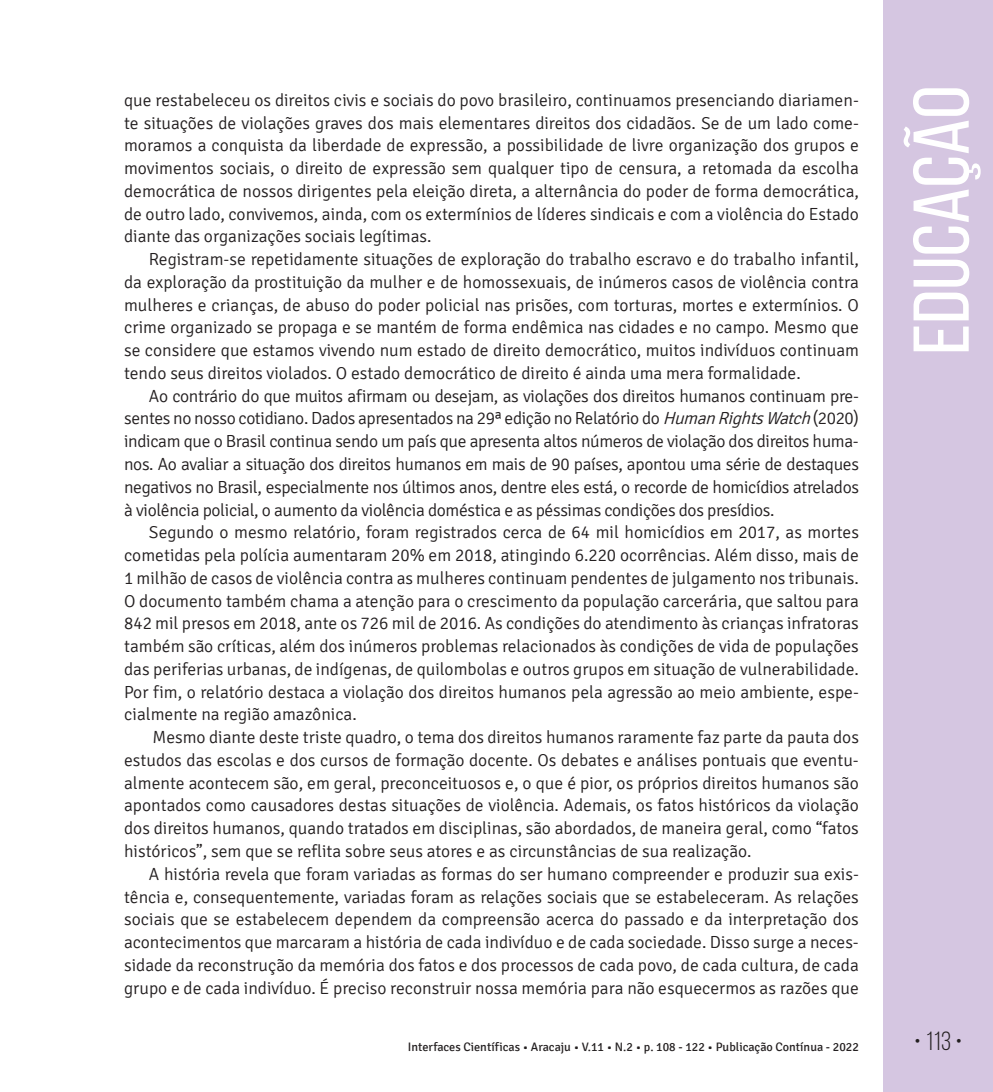
<style>
.page{position:relative;width:993px;height:1092px;background:#fff}
.page>*{position:absolute;margin:0;border:0;box-sizing:border-box;transform-origin:0 0}
.t1{font:78.75px "Bebas Neue";color:#fff;scale:1.09 1}
.t2{font:26.25px "Bebas Neue";color:#231f20}
.t3{font:300 17.5px/22.8px "Signika";color:#231f20;text-align:justify}
.t4{font:12.25px "Signika";color:#231f20}
.s1{font-style:italic}
</style>
<div class="page">
<div style="left:883px;top:0;width:109px;height:1091px;background:#d5c6e1"></div>
<p class="t3" style="left:124px;top:89px;width:736px">que restabeleceu os direitos civis e sociais do povo brasileiro, continuamos presenciando diariamen&shy;te situações de violações graves dos mais elementares direitos dos cidadãos. Se de um lado come&shy;moramos a conquista da liberdade de expressão, a possibilidade de livre organização dos grupos e movimentos sociais, o direito de expressão sem qualquer tipo de censura, a retomada da escolha democrática de nossos dirigentes pela eleição direta, a alternância do poder de forma democrática, de outro lado, convivemos, ainda, com os extermínios de líderes sindicais e com a violência do Estado diante das organizações sociais legítimas.</p>
<p class="t3" style="left:124px;top:248px;width:736px;text-indent:25px">Registram-se repetidamente situações de exploração do trabalho escravo e do trabalho infantil, da exploração da prostituição da mulher e de homossexuais, de inúmeros casos de violência contra mulheres e crianças, de abuso do poder policial nas prisões, com torturas, mortes e extermínios. O crime organizado se propaga e se mantém de forma endêmica nas cidades e no campo. Mesmo que se considere que estamos vivendo num estado de direito democrático, muitos indivíduos continuam tendo seus direitos violados. O estado democrático de direito é ainda uma mera formalidade.</p>
<p class="t3" style="left:124px;top:385px;width:736px;text-indent:25px">Ao contrário do que muitos afirmam ou desejam, as violações dos direitos humanos continuam pre&shy;sentes no nosso cotidiano. Dados apresentados na 29ª edição no Relatório do <span class="s1">HumanRightsWatch</span>(2020) indicam que o Brasil continua sendo um país que apresenta altos números de violação dos direitos huma&shy;nos. Ao avaliar a situação dos direitos humanos em mais de 90 países, apontou uma série de destaques negativos no Brasil, especialmente nos últimos anos, dentre eles está, o recorde de homicídios atrelados à violência policial, o aumento da violência doméstica e as péssimas condições dos presídios.</p>
<p class="t3" style="left:124px;top:521px;width:736px;text-indent:25px">Segundo o mesmo relatório, foram registrados cerca de 64 mil homicídios em 2017, as mortes cometidas pela polícia aumentaram 20% em 2018, atingindo 6.220 ocorrências. Além disso, mais de 1 milhão de casos de violência contra as mulheres continuam pendentes de julgamento nos tribunais.<br>O documento também chama a atenção para o crescimento da população carcerária, que saltou para 842 mil presos em 2018, ante os 726 mil de 2016. As condições do atendimento às crianças infratoras também são críticas, além dos inúmeros problemas relacionados às condições de vida de populações das periferias urbanas, de indígenas, de quilombolas e outros grupos em situação de vulnerabilidade.<br>Por fim, o relatório destaca a violação dos direitos humanos pela agressão ao meio ambiente, espe&shy;cialmente na região amazônica.</p>
<p class="t3" style="left:124px;top:726px;width:736px;text-indent:28px">Mesmo diante deste triste quadro, o tema dos direitos humanos raramente faz parte da pauta dos estudos das escolas e dos cursos de formação docente. Os debates e análises pontuais que eventu&shy;almente acontecem são, em geral, preconceituosos e, o que é pior, os próprios direitos humanos são apontados como causadores destas situações de violência. Ademais, os fatos históricos da violação dos direitos humanos, quando tratados em disciplinas, são abordados, de maneira geral, como “fatos históricos”, sem que se reflita sobre seus atores e as circunstâncias de sua realização.</p>
<p class="t3" style="left:124px;top:862px;width:736px;text-indent:25px">A história revela que foram variadas as formas do ser humano compreender e produzir sua exis&shy;tência e, consequentemente, variadas foram as relações sociais que se estabeleceram. As relações sociais que se estabelecem dependem da compreensão acerca do passado e da interpretação dos acontecimentos que marcaram a história de cada indivíduo e de cada sociedade. Disso surge a neces&shy;sidade da reconstrução da memória dos fatos e dos processos de cada povo, de cada cultura, de cada grupo e de cada indivíduo. É preciso reconstruir nossa memória para não esquecermos as razões que</p>
<h1 class="t1" style="left:898px;top:355px;width:248px;rotate:-90deg">EDUCAÇÃO</h1>
<p class="t4" style="left:408px;top:1040px;width:452px">Interfaces Científicas • Aracaju • V.11 • N.2 • p. 108 - 122 • Publicação Contínua - 2022</p>
<h2 class="t2" style="left:913px;top:1026px;width:50px">• 113 •</h2>
</div>
